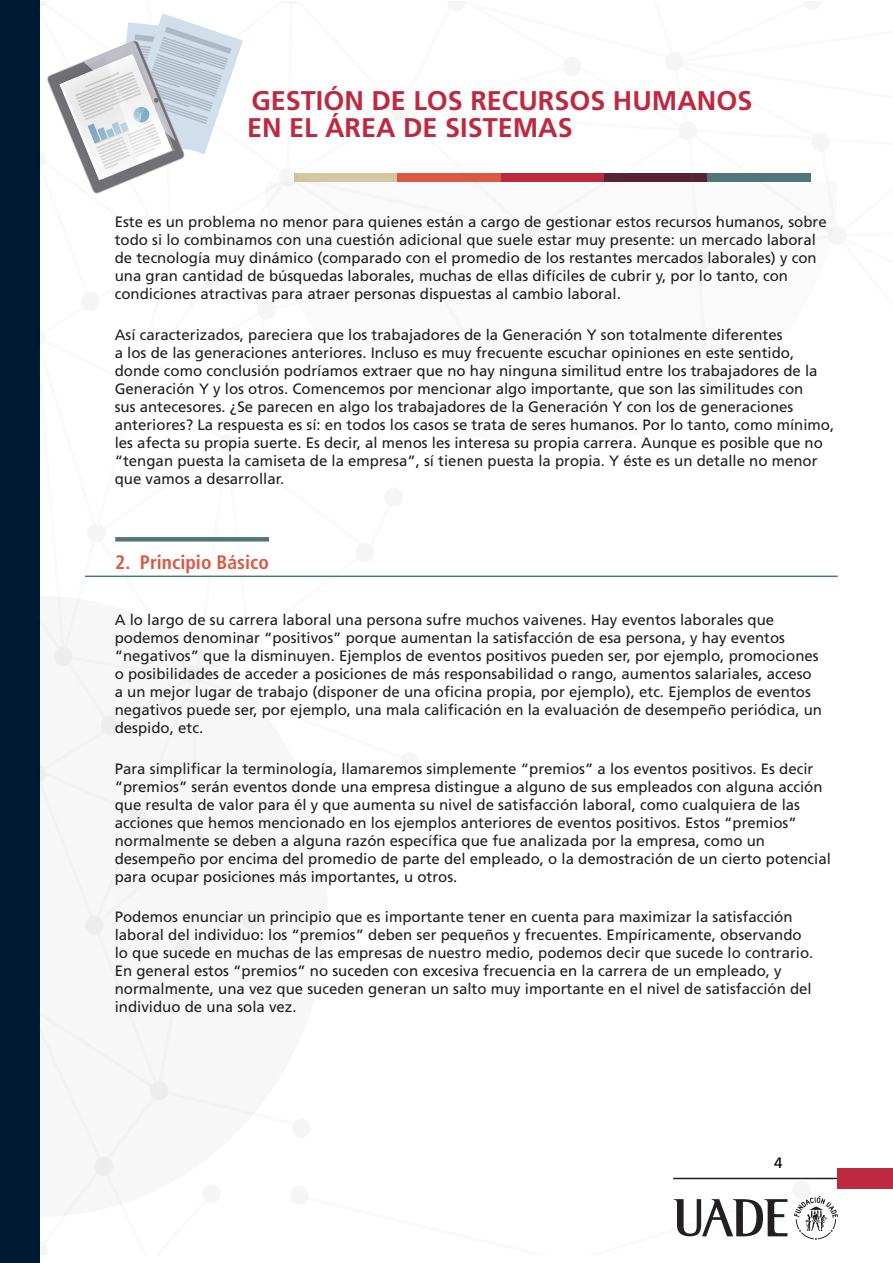
<style>
.page{position:relative;width:893px;height:1263px;background:#fff}
.page>*{position:absolute;margin:0;border:0;box-sizing:border-box;transform-origin:0 0}
.t1{font:700 27px/27px "Frutiger LT Std";color:#bf2940}
.Indice_Texto_-_Nivel{font:700 condensed 19.5px "Frutiger LT Std";color:#d95942}
.Indice_Texto_-_Nivel-2{font:15px/18px "Frutiger LT Std";color:#231f20}
.t2{font:15px "Frutiger LT Std";color:#000}
</style>
<div class="page">
<div style="left:838px;top:1168px;width:55px;height:21px;background:#bf2940"></div>
<img style="left:0;top:1px;width:838px;height:1262px">
<svg style="left:47px;top:13px;width:196px;height:181px"></svg>
<hr style="left:115px;top:537px;width:154px;height:4px;background:#527578">
<hr style="left:85px;top:576px;width:753px;height:1px;background:#527578">
<h1 class="t1" style="left:247px;top:87px;width:507px">GESTIÓN DE LOS RECURSOS HUMANOS<br>EN EL ÁREA DE SISTEMAS</h1>
<p class="Indice_Texto_-_Nivel-2" style="left:115px;top:213px;width:713px">Este es un problema no menor para quienes están a cargo de gestionar estos recursos humanos, sobre todo si lo combinamos con una cuestión adicional que suele estar muy presente: un mercado laboral de tecnología muy dinámico (comparado con el promedio de los restantes mercados laborales) y con una gran cantidad de búsquedas laborales, muchas de ellas difíciles de cubrir y, por lo tanto, con condiciones atractivas para atraer personas dispuestas al cambio laboral.</p>
<p class="Indice_Texto_-_Nivel-2" style="left:115px;top:325px;width:721px">Así caracterizados, pareciera que los trabajadores de la Generación Y son totalmente diferentes<br>a los de las generaciones anteriores. Incluso es muy frecuente escuchar opiniones en este sentido, donde como conclusión podríamos extraer que no hay ninguna similitud entre los trabajadores de la Generación Y y los otros. Comencemos por mencionar algo importante, que son las similitudes con<br>sus antecesores. ¿Se parecen en algo los trabajadores de la Generación Y con los de generaciones anteriores? La respuesta es sí: en todos los casos se trata de seres humanos. Por lo tanto, como mínimo, les afecta su propia suerte. Es decir, al menos les interesa su propia carrera. Aunque es posible que no “tengan puesta la camiseta de la empresa”, sí tienen puesta la propia. Y éste es un detalle no menor que vamos a desarrollar.</p>
<p class="Indice_Texto_-_Nivel" style="left:115px;top:550px;width:155px">2. Principio Básico</p>
<p class="Indice_Texto_-_Nivel-2" style="left:115px;top:611px;width:709px">A lo largo de su carrera laboral una persona sufre muchos vaivenes. Hay eventos laborales que podemos denominar “positivos” porque aumentan la satisfacción de esa persona, y hay eventos “negativos” que la disminuyen. Ejemplos de eventos positivos pueden ser, por ejemplo, promociones o posibilidades de acceder a posiciones de más responsabilidad o rango, aumentos salariales, acceso a un mejor lugar de trabajo (disponer de una oficina propia, por ejemplo), etc. Ejemplos de eventos negativos puede ser, por ejemplo, una mala calificación en la evaluación de desempeño periódica, un despido, etc.</p>
<p class="Indice_Texto_-_Nivel-2" style="left:115px;top:759px;width:718px">Para simplificar la terminología, llamaremos simplemente “premios” a los eventos positivos. Es decir “premios” serán eventos donde una empresa distingue a alguno de sus empleados con alguna acción que resulta de valor para él y que aumenta su nivel de satisfacción laboral, como cualquiera de las acciones que hemos mencionado en los ejemplos anteriores de eventos positivos. Estos “premios” normalmente se deben a alguna razón específica que fue analizada por la empresa, como un desempeño por encima del promedio de parte del empleado, o la demostración de un cierto potencial para ocupar posiciones más importantes, u otros.</p>
<p class="Indice_Texto_-_Nivel-2" style="left:115px;top:908px;width:700px">Podemos enunciar un principio que es importante tener en cuenta para maximizar la satisfacción laboral del individuo: los “premios” deben ser pequeños y frecuentes. Empíricamente, observando lo que sucede en muchas de las empresas de nuestro medio, podemos decir que sucede lo contrario.<br>En general estos “premios” no suceden con excesiva frecuencia en la carrera de un empleado, y normalmente, una vez que suceden generan un salto muy importante en el nivel de satisfacción del individuo de una sola vez.</p>
<p class="t2" style="left:774px;top:1154px;width:10px">4</p>
</div>
